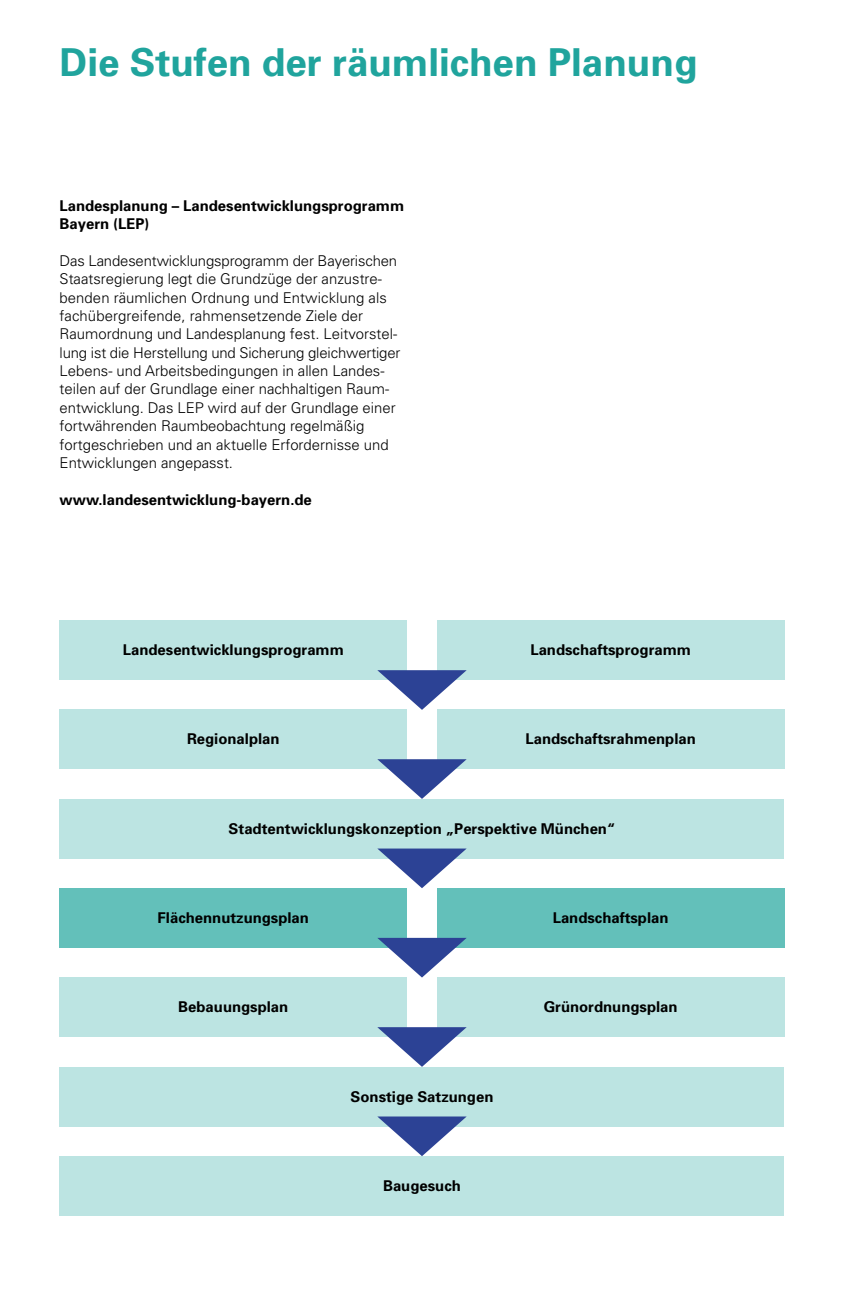
<style>
.page{position:relative;width:844px;height:1315px;background:#fff}
.page>*{position:absolute;margin:0;border:0;box-sizing:border-box;transform-origin:0 0}
.t1{font:700 38.5px "Univers";color:#20a49d}
.t2{font:300 14.88px/18.4px "Univers";color:#000}
.t3{font:700 14.88px/18.4px "Univers";color:#000}
</style>
<div class="page">
<div style="left:60px;top:799px;width:724px;height:59px;background:#bce4e2"></div>
<div style="left:60px;top:620px;width:347px;height:60px;background:#bce4e2"></div>
<div style="left:437px;top:620px;width:347px;height:60px;background:#bce4e2"></div>
<div style="left:60px;top:709px;width:347px;height:60px;background:#bce4e2"></div>
<div style="left:437px;top:709px;width:347px;height:60px;background:#bce4e2"></div>
<div style="left:60px;top:888px;width:347px;height:59px;background:#63c0ba"></div>
<div style="left:437px;top:888px;width:347px;height:59px;background:#63c0ba"></div>
<div style="left:60px;top:1067px;width:724px;height:59px;background:#bce4e2"></div>
<div style="left:60px;top:1156px;width:724px;height:59px;background:#bce4e2"></div>
<div style="left:60px;top:977px;width:347px;height:60px;background:#bce4e2"></div>
<div style="left:437px;top:977px;width:347px;height:60px;background:#bce4e2"></div>
<svg style="left:377px;top:670px;width:89px;height:40px"></svg>
<svg style="left:377px;top:759px;width:89px;height:40px"></svg>
<svg style="left:377px;top:848px;width:89px;height:40px"></svg>
<svg style="left:377px;top:938px;width:89px;height:39px"></svg>
<svg style="left:377px;top:1027px;width:89px;height:40px"></svg>
<svg style="left:377px;top:1116px;width:89px;height:40px"></svg>
<h1 class="t1" style="left:60px;top:38px;width:639px">Die Stufen der räumlichen Planung</h1>
<p class="t3" style="left:60px;top:196px;width:346px">Landesplanung – Landesentwicklungsprogramm<br>Bayern (LEP)</p>
<p class="t2" style="left:60px;top:251px;width:342px">Das Landesentwicklungsprogramm der Bayerischen Staatsregierung legt die Grundzüge der anzustre&shy;benden räumlichen Ordnung und Entwicklung als fachübergreifende, rahmensetzende Ziele der Raumordnung und Landesplanung fest. Leitvorstel&shy;lung ist die Herstellung und Sicherung gleichwertiger Lebens- und Arbeitsbedingungen in allen Landes&shy;teilen auf der Grundlage einer nachhaltigen Raum&shy;entwicklung. Das LEP wird auf der Grundlage einer fortwährenden Raumbeobachtung regelmäßig fortgeschrieben und an aktuelle Erfordernisse und Entwicklungen angepasst.</p>
<p class="t3" style="left:60px;top:490px;width:254px">www.landesentwicklung-bayern.de</p>
<p class="t3" style="left:123px;top:640px;width:222px">Landesentwicklungsprogramm</p>
<p class="t3" style="left:530px;top:640px;width:162px">Landschaftsprogramm</p>
<p class="t3" style="left:187px;top:729px;width:94px">Regionalplan</p>
<p class="t3" style="left:525px;top:729px;width:172px">Landschaftsrahmenplan</p>
<p class="t3" style="left:228px;top:819px;width:388px">Stadtentwicklungskonzeption „Perspektive München“</p>
<p class="t3" style="left:158px;top:908px;width:153px">Flächennutzungsplan</p>
<p class="t3" style="left:552px;top:908px;width:117px">Landschaftsplan</p>
<p class="t3" style="left:178px;top:997px;width:111px">Bebauungsplan</p>
<p class="t3" style="left:543px;top:997px;width:135px">Grünordnungsplan</p>
<p class="t3" style="left:350px;top:1086px;width:144px">Sonstige Satzungen</p>
<p class="t3" style="left:383px;top:1176px;width:79px">Baugesuch</p>
</div>
